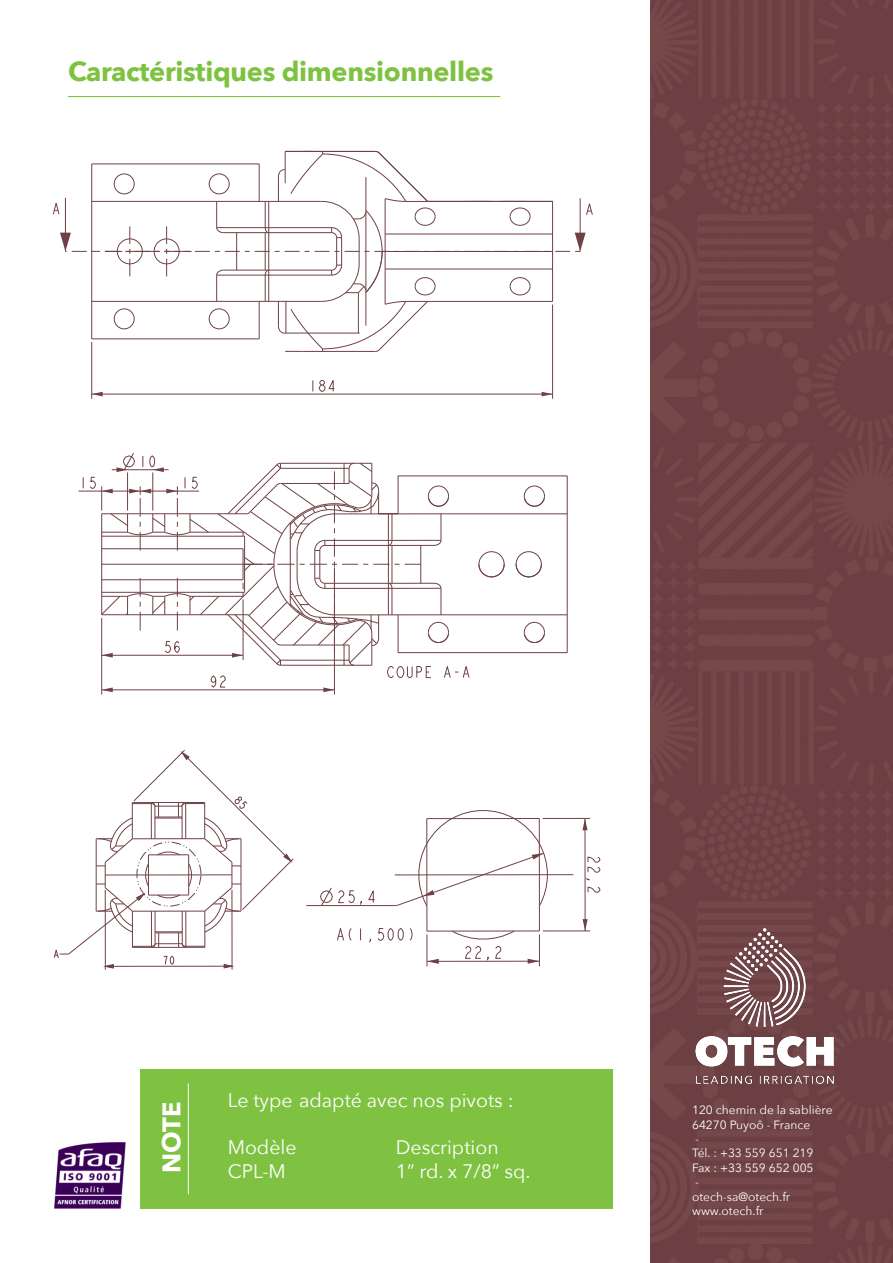
<style>
.page{position:relative;width:893px;height:1263px;background:#fff}
.page>*{position:absolute;margin:0;border:0;box-sizing:border-box;transform-origin:0 0}
.t1{font:700 27px "Avenir Next";letter-spacing:-.01em;color:#7fc241}
.t2{font:700 25.5px "Avenir Next";color:#fff}
.t3{font:19.5px "Avenir Next";color:#fff}
.t4{font:12px "Avenir Next";color:#fff}
</style>
<div class="page">
<img style="left:651px;top:0;width:242px;height:1263px">
<img style="left:687px;top:919px;width:157px;height:171px">
<div style="left:140px;top:1069px;width:472px;height:140px;background:#7fc241"></div>
<hr style="left:188px;top:1083px;width:1px;height:111px;background:#fff">
<img style="left:54px;top:1143px;width:72px;height:66px">
<hr style="left:68px;top:96px;width:432px;height:1px;background:#7fc241">
<svg style="left:313px;top:379px;width:22px;height:13px"></svg>
<svg style="left:92px;top:392px;width:11px;height:4px"></svg>
<svg style="left:542px;top:392px;width:10px;height:4px"></svg>
<hr style="left:91px;top:342px;width:1px;height:57px;background:#6f4146">
<hr style="left:92px;top:394px;width:461px;height:1px;background:#6f4146">
<hr style="left:552px;top:305px;width:1px;height:94px;background:#6f4146">
<svg style="left:53px;top:151px;width:539px;height:201px"></svg>
<hr style="left:105px;top:890px;width:1px;height:80px;background:#6f4146">
<svg style="left:54px;top:750px;width:240px;height:219px"></svg>
<hr style="left:101px;top:618px;width:1px;height:76px;background:#6f4146">
<hr style="left:334px;top:567px;width:1px;height:127px;background:#6f4146">
<hr style="left:78px;top:491px;width:121px;height:1px;background:#6f4146">
<div style="left:479px;top:551px;width:25px;height:26px;border:1px solid #6f4146;border-radius:50%"></div>
<div style="left:516px;top:551px;width:25px;height:26px;border:1px solid #6f4146;border-radius:50%"></div>
<svg style="left:524px;top:622px;width:21px;height:21px"></svg>
<svg style="left:516px;top:564px;width:26px;height:13px"></svg>
<svg style="left:479px;top:564px;width:25px;height:13px"></svg>
<svg style="left:524px;top:486px;width:21px;height:21px"></svg>
<hr style="left:398px;top:652px;width:169px;height:1px;background:#6f4146">
<hr style="left:441px;top:614px;width:126px;height:1px;background:#6f4146">
<hr style="left:441px;top:514px;width:126px;height:1px;background:#6f4146">
<hr style="left:398px;top:476px;width:169px;height:1px;background:#6f4146">
<hr style="left:567px;top:476px;width:1px;height:177px;background:#6f4146">
<svg style="left:90px;top:453px;width:379px;height:239px"></svg>
<svg style="left:588px;top:857px;width:12px;height:15px"></svg>
<svg style="left:588px;top:887px;width:12px;height:5px"></svg>
<svg style="left:582px;top:819px;width:5px;height:11px"></svg>
<svg style="left:583px;top:919px;width:5px;height:12px"></svg>
<svg style="left:320px;top:887px;width:42px;height:18px"></svg>
<svg style="left:368px;top:890px;width:7px;height:13px"></svg>
<svg style="left:428px;top:959px;width:11px;height:5px"></svg>
<svg style="left:528px;top:959px;width:11px;height:5px"></svg>
<svg style="left:337px;top:928px;width:15px;height:13px"></svg>
<svg style="left:360px;top:928px;width:1px;height:12px"></svg>
<svg style="left:378px;top:928px;width:26px;height:13px"></svg>
<svg style="left:410px;top:928px;width:2px;height:13px"></svg>
<hr style="left:426px;top:819px;width:1px;height:112px;background:#6f4146">
<hr style="left:427px;top:931px;width:112px;height:1px;background:#6f4146">
<hr style="left:395px;top:874px;width:178px;height:1px;background:#6f4146">
<hr style="left:539px;top:818px;width:1px;height:113px;background:#6f4146">
<svg style="left:452px;top:930px;width:63px;height:31px"></svg>
<hr style="left:427px;top:961px;width:112px;height:1px;background:#6f4146">
<hr style="left:427px;top:934px;width:1px;height:32px;background:#6f4146">
<hr style="left:543px;top:931px;width:47px;height:1px;background:#6f4146">
<hr style="left:306px;top:905px;width:91px;height:1px;background:#6f4146">
<svg style="left:396px;top:810px;width:154px;height:96px"></svg>
<hr style="left:539px;top:934px;width:1px;height:32px;background:#6f4146">
<hr style="left:543px;top:818px;width:47px;height:1px;background:#6f4146">
<hr style="left:585px;top:818px;width:1px;height:113px;background:#6f4146">
<p class="t1" style="left:68px;top:48px;width:427px">Caractéristiques dimensionnelles</p>
<p class="t2" style="left:150px;top:1173px;width:73px;rotate:-90deg">NOTE</p>
<p class="t3" style="left:228px;top:1084px;width:287px">Le type adapté avec nos pivots :</p>
<p class="t3" style="left:228px;top:1131px;width:70px">Modèle</p>
<p class="t3" style="left:396px;top:1131px;width:104px">Description</p>
<p class="t3" style="left:228px;top:1154px;width:60px">CPL-M</p>
<p class="t3" style="left:396px;top:1154px;width:136px">1” rd. x 7/8” sq.</p>
<p class="t4" style="left:692px;top:1100px;width:142px">120 chemin de la sablière</p>
<p class="t4" style="left:692px;top:1114px;width:120px">64270 Puyoô - France</p>
<p class="t4" style="left:695px;top:1129px;width:5px">-</p>
<p class="t4" style="left:692px;top:1143px;width:123px">Tél. : +33 559 651 219</p>
<p class="t4" style="left:692px;top:1157px;width:123px">Fax : +33 559 652 005</p>
<p class="t4" style="left:695px;top:1172px;width:5px">-</p>
<p class="t4" style="left:692px;top:1186px;width:100px">otech-sa@otech.fr</p>
<p class="t4" style="left:692px;top:1201px;width:73px">www.otech.fr</p>
</div>
